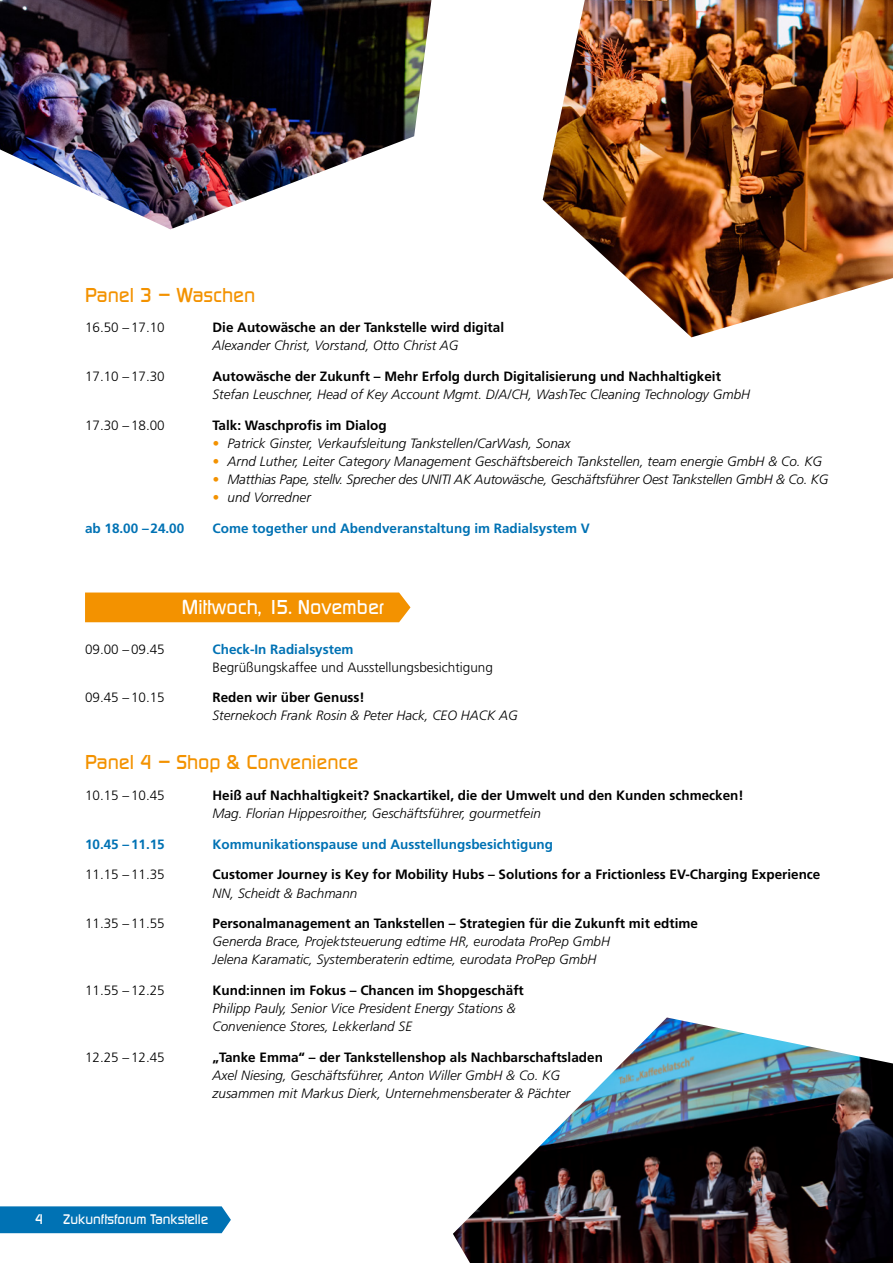
<style>
.page{position:relative;width:893px;height:1263px;background:#fff}
.page>*{position:absolute;margin:0;border:0;box-sizing:border-box;transform-origin:0 0}
.t1{font:500 19.5px "Digital";color:#f39200}
.t2{font:500 19.5px "Digital";color:#fff}
.copy_programm{font:italic 300 13.5px/18px "Frutiger LT Std";color:#000}
.copy_programm-2{font:700 13.5px/18px "Frutiger LT Std";color:#000}
.copy_programm-3{font:300 13.5px/18px "Frutiger LT Std";color:#000}
.copy_programm-4{font:700 13.5px "Frutiger LT Std";color:#0072b4}
.t3{font:500 13.5px "Digital";color:#fff}
.s1{font-weight:300;font-style:italic}
.s2{font-weight:700;font-style:normal}
.s3{color:#f39200}
.s4{font-weight:700;color:#0072b4}
</style>
<div class="page">
<img style="left:453px;top:1017px;width:440px;height:246px">
<div style="left:0;top:1206px;width:231px;height:27px;background:#0072b4"></div>
<div style="left:85px;top:592px;width:325px;height:30px;background:#f39200"></div>
<img style="left:0;top:0;width:431px;height:229px">
<img style="left:543px;top:0;width:350px;height:337px">
<p class="t1" style="left:85px;top:283px;width:172px">Panel 3 – Waschen</p>
<p class="copy_programm-3" style="left:85px;top:319px;width:81px">16.50 –17.10</p>
<p class="copy_programm-2" style="left:213px;top:319px;width:293px">Die Autowäsche an der Tankstelle wird digital<br><span class="s1">Alexander Christ, Vorstand, Otto Christ AG</span></p>
<p class="copy_programm-3" style="left:85px;top:368px;width:81px">17.10 –17.30</p>
<p class="copy_programm" style="left:213px;top:368px;width:539px"><span class="s2">Autowäsche der Zukunft – Mehr Erfolg durch Digitalisierung und Nachhaltigkeit<br></span>Stefan Leuschner, Head of Key Account Mgmt. D/A/CH, WashTec Cleaning Technology GmbH</p>
<p class="copy_programm-3" style="left:85px;top:416px;width:81px">17.30 –18.00</p>
<p class="copy_programm-2" style="left:213px;top:416px;width:176px">Talk: Waschprofis im Dialog</p>
<p class="copy_programm" style="left:213px;top:434px;width:360px"><span class="s3">•</span> Patrick Ginster, Verkaufsleitung Tankstellen/CarWash, Sonax</p>
<p class="copy_programm" style="left:213px;top:452px;width:611px"><span class="s3">•</span> Arnd Luther, Leiter Category Management Geschäftsbereich Tankstellen, team energie GmbH &amp; Co. KG</p>
<p class="copy_programm" style="left:213px;top:470px;width:617px"><span class="s3">•</span> Matthias Pape, stellv. Sprecher des UNITI AK Autowäsche, Geschäftsführer Oest Tankstellen GmbH &amp; Co. KG</p>
<p class="copy_programm" style="left:213px;top:488px;width:100px"><span class="s3">•</span> und Vorredner</p>
<p class="copy_programm-4" style="left:85px;top:520px;width:101px">ab 18.00 –24.00</p>
<p class="copy_programm-4" style="left:213px;top:520px;width:379px">Come together und Abendveranstaltung im Radialsystem V</p>
<p class="t2" style="left:182px;top:595px;width:204px">Mittwoch, 15. November</p>
<p class="copy_programm-3" style="left:85px;top:640px;width:81px">09.00 –09.45</p>
<p class="copy_programm-3" style="left:213px;top:640px;width:282px"><span class="s4">Check-In Radialsystem<br></span>Begrüßungskaffee und Ausstellungsbesichtigung</p>
<p class="copy_programm-3" style="left:85px;top:689px;width:81px">09.45 –10.15</p>
<p class="copy_programm" style="left:213px;top:689px;width:307px"><span class="s2">Reden wir über Genuss!<br></span>Sternekoch Frank Rosin &amp; Peter Hack, CEO HACK AG</p>
<p class="t1" style="left:85px;top:751px;width:275px">Panel 4 – Shop &amp; Convenience</p>
<p class="copy_programm-3" style="left:85px;top:786px;width:81px">10.15 –10.45</p>
<p class="copy_programm-2" style="left:213px;top:786px;width:533px">Heiß auf Nachhaltigkeit? Snackartikel, die der Umwelt und den Kunden schmecken!<br><span class="s1">Mag. Florian Hippesroither, Geschäftsführer, gourmetfein</span></p>
<p class="copy_programm-4" style="left:85px;top:836px;width:81px">10.45 –11.15</p>
<p class="copy_programm-4" style="left:213px;top:836px;width:342px">Kommunikationspause und Ausstellungsbesichtigung</p>
<p class="copy_programm-3" style="left:85px;top:866px;width:81px">11.15 –11.35</p>
<p class="copy_programm-2" style="left:213px;top:866px;width:609px">Customer Journey is Key for Mobility Hubs – Solutions for a Frictionless EV-Charging Experience<br><span class="s1">NN, Scheidt &amp; Bachmann</span></p>
<p class="copy_programm-3" style="left:85px;top:915px;width:81px">11.35 –11.55</p>
<p class="copy_programm" style="left:213px;top:915px;width:487px"><span class="s2">Personalmanagement an Tankstellen – Strategien für die Zukunft mit edtime<br></span>Generda Brace, Projektsteuerung edtime HR, eurodata ProPep GmbH<br>Jelena Karamatic, Systemberaterin edtime, eurodata ProPep GmbH</p>
<p class="copy_programm-3" style="left:85px;top:981px;width:81px">11.55 –12.25</p>
<p class="copy_programm" style="left:213px;top:981px;width:313px"><span class="s2">Kund:innen im Fokus – Chancen im Shopgeschäft<br></span>Philipp Pauly, Senior Vice President Energy Stations &amp;<br>Convenience Stores, Lekkerland SE</p>
<p class="copy_programm-3" style="left:85px;top:1048px;width:81px">12.25 –12.45</p>
<p class="copy_programm" style="left:213px;top:1048px;width:392px"><span class="s2">„Tanke Emma“ – der Tankstellenshop als Nachbarschaftsladen<br></span>Axel Niesing, Geschäftsführer, Anton Willer GmbH &amp; Co. KG zusammen mit Markus Dierk, Unternehmensberater &amp; Pächter</p>
<p class="t3" style="left:35px;top:1211px;width:10px">4</p>
<p class="t3" style="left:63px;top:1211px;width:147px">Zukunftsforum Tankstelle</p>
</div>
